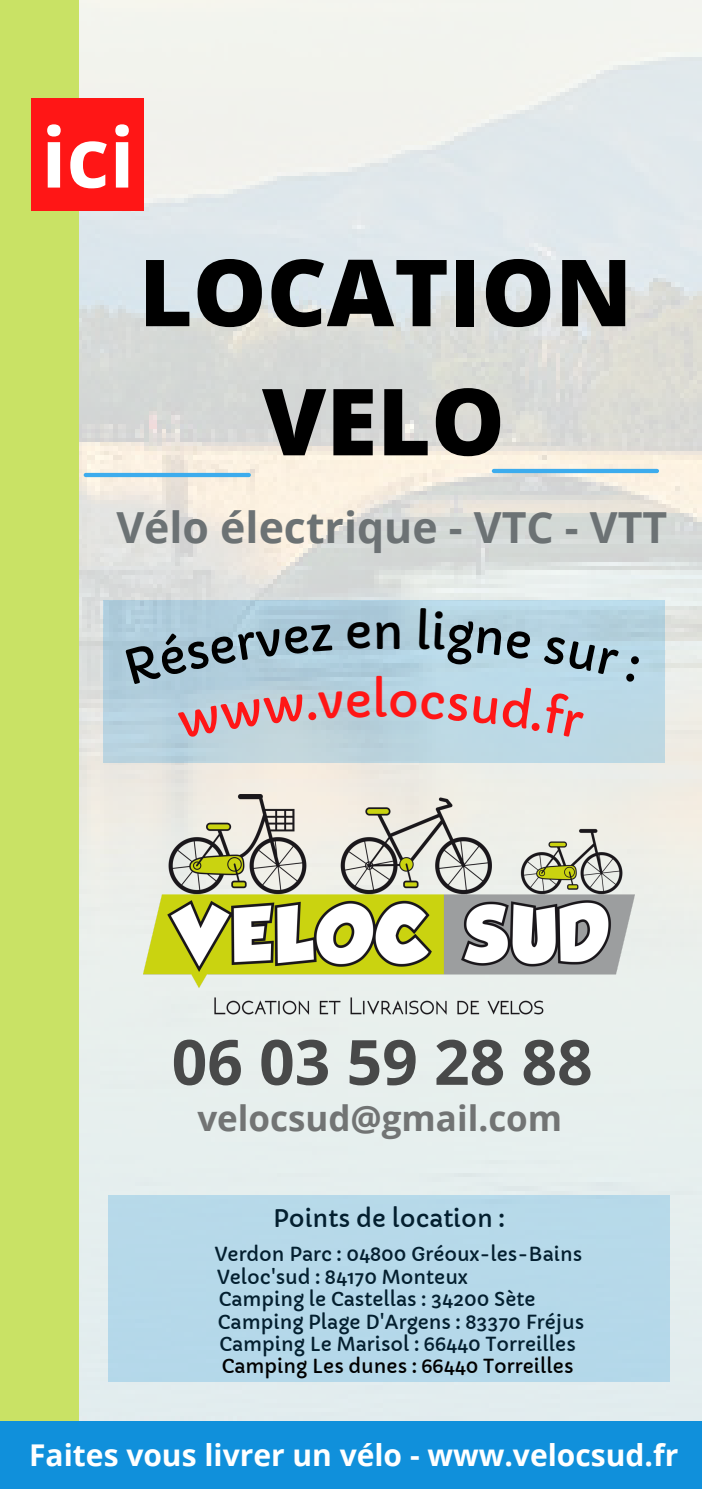
<style>
.page{position:relative;width:702px;height:1489px;background:#fff}
.page>*{position:absolute;margin:0;border:0;box-sizing:border-box;transform-origin:0 0}
.t1{font:800 92.65px "Open Sans";color:#000}
.t2{font:700 83.15px "Open Sans";color:#fff}
.t3{font:700 62.35px "Open Sans";color:#484949}
.t4{font:46.95px "Capriola";color:#ff1616}
.t5{font:46.95px "Capriola";color:#000}
.t6{font:700 42.85px "Open Sans";color:#6c7274}
.t7{font:700 34.95px "Open Sans";color:#727474}
.t8{font:700 30px "Open Sans";color:#fff}
.t9{font:23.75px "Capriola";color:#000}
.t10{font:19.05px "Capriola";color:#000}
.t11{font:19px "Capriola";color:#000}
</style>
<div class="page">
<img style="left:78px;top:0;width:624px;height:1420px">
<div style="left:0;top:0;width:78px;height:1488px;background:#c9e265"></div>
<div style="left:0;top:1420px;width:702px;height:68px;background:#1090db"></div>
<div style="left:31px;top:98px;width:113px;height:113px;background:#ff1616"></div>
<hr style="left:86px;top:473px;width:163px;height:4px;background:#3daced">
<hr style="left:494px;top:469px;width:163px;height:4px;background:#3daced">
<svg style="left:103px;top:599px;width:561px;height:163px;background:#b6d3e0"></svg>
<img style="left:143px;top:795px;width:492px;height:225px">
<div style="left:108px;top:1195px;width:562px;height:187px;background:#b6d9e9"></div>
<svg style="left:178px;top:690px;width:192px;height:48px;background:#bbd2dc"></svg>
<div style="left:390px;top:684px;width:194px;height:55px;background:#bbd9e6"></div>
<div style="left:125px;top:624px;width:207px;height:60px;background:#afccdb"></div>
<svg style="left:347px;top:622px;width:23px;height:28px"></svg>
<svg style="left:419px;top:608px;width:112px;height:57px;background:#b7d5e2"></svg>
<svg style="left:543px;top:635px;width:76px;height:41px;background:#b8d8e6"></svg>
<svg style="left:625px;top:655px;width:15px;height:27px"></svg>
<p class="t2" style="left:41px;top:99px;width:95px">ici</p>
<p class="t1" style="left:139px;top:227px;width:495px">LOCATION</p>
<p class="t1" style="left:262px;top:356px;width:244px">VELO</p>
<p class="t6" style="left:116px;top:497px;width:552px">Vélo électrique - VTC - VTT</p>
<p class="t5" style="left:372px;top:603px;width:33px">n</p>
<p class="t4" style="left:372px;top:671px;width:17px">l</p>
<p class="t3" style="left:172px;top:1018px;width:422px">06 03 59 28 88</p>
<p class="t7" style="left:197px;top:1093px;width:366px">velocsud@gmail.com</p>
<p class="t9" style="left:273px;top:1203px;width:233px">Points de location :</p>
<p class="t11" style="left:215px;top:1242px;width:369px">Verdon Parc : 04800 Gréoux-les-Bains</p>
<p class="t10" style="left:217px;top:1264px;width:252px">Veloc'sud : 84170 Monteux</p>
<p class="t11" style="left:219px;top:1287px;width:318px">Camping le Castellas : 34200 Sète</p>
<p class="t11" style="left:219px;top:1332px;width:358px">Camping Le Marisol : 66440 Torreilles</p>
<p class="t10" style="left:218px;top:1310px;width:368px">Camping Plage D'Argens : 83370 Fréjus</p>
<p class="t11" style="left:222px;top:1354px;width:353px">Camping Les dunes : 66440 Torreilles</p>
<p class="t8" style="left:29px;top:1434px;width:650px">Faites vous livrer un vélo - www.velocsud.fr</p>
</div>
